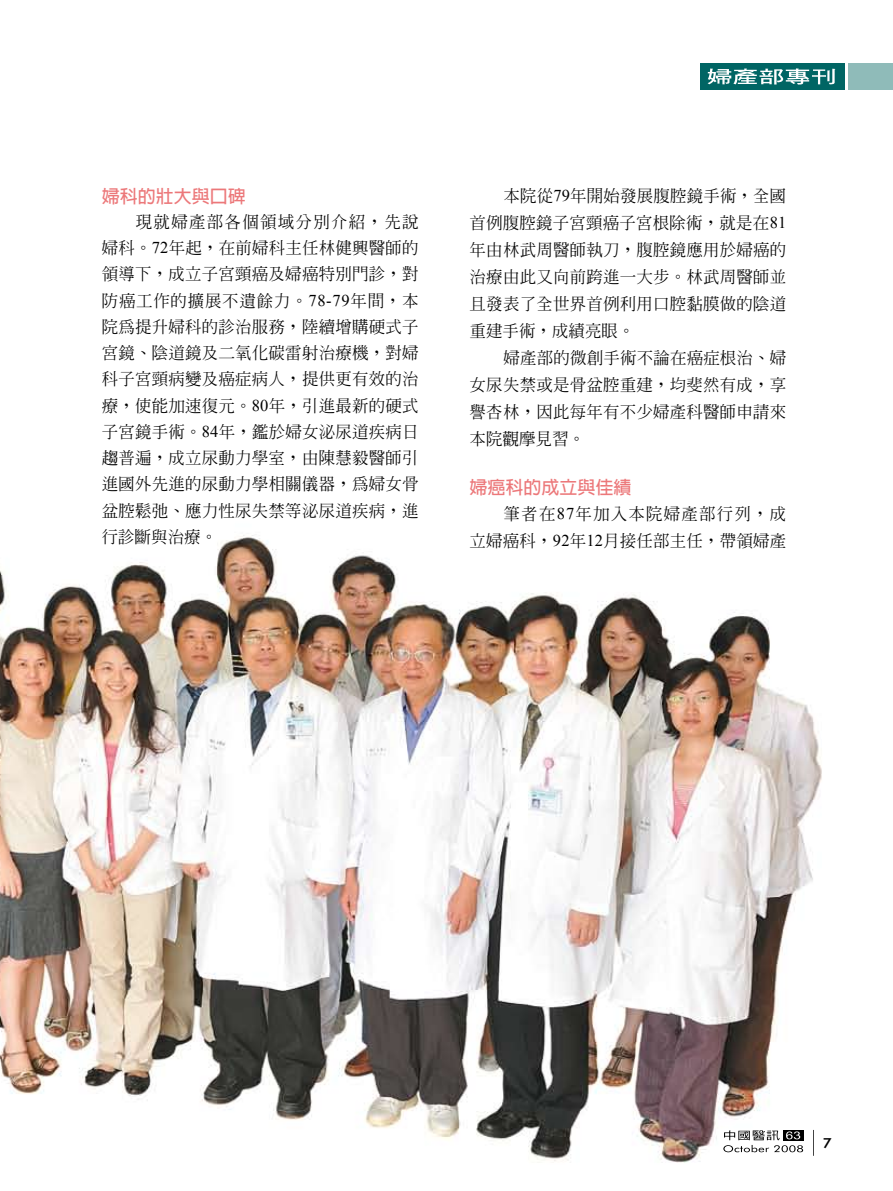
<style>
.page{position:relative;width:893px;height:1191px;background:#fff}
.page>*{position:absolute;margin:0;border:0;box-sizing:border-box;transform-origin:0 0}
.t1{font:700 18px "Lin Gothic";color:#ec787a}
.t2{font:500 16.5px/26.2px "Inn Ming";letter-spacing:.01em;color:#000;text-align:justify}
.t3{font:500 16.5px/27px "Inn Ming";letter-spacing:.04em;color:#000;text-align:right}
.s1{font-family:"Times New Roman";font-weight:400}
</style>
<div class="page">
<img style="left:0;top:63px;width:893px;height:1100px">
<svg style="left:813px;top:1130px;width:1px;height:25px"></svg>
<svg style="left:723px;top:1130px;width:80px;height:22px"></svg>
<div style="left:700px;top:64px;width:144px;height:26px;background:#006564"></div>
<div style="left:848px;top:64px;width:45px;height:26px;background:#8fbbb9"></div>
<svg style="left:708px;top:68px;width:127px;height:17px"></svg>
<svg style="left:824px;top:1138px;width:8px;height:10px"></svg>
<p class="t1" style="left:102px;top:187px;width:145px">婦科的壯大與口碑</p>
<p class="t2" style="left:102px;top:208px;width:318px;text-indent:34px">現就婦產部各個領域分別介紹，先說婦科。<span class="s1">72</span>年起，在前婦科主任林健興醫師的領導下，成立子宮頸癌及婦癌特別門診，對防癌工作的擴展不遺餘力。<span class="s1">78-79</span>年間，本院為提升婦科的診治服務，陸續增購硬式子宮鏡、陰道鏡及二氧化碳雷射治療機，對婦科子宮頸病變及癌症病人，提供更有效的治療，使能加速復元。<span class="s1">80</span>年，引進最新的硬式子宮鏡手術。<span class="s1">84</span>年，鑑於婦女泌尿道疾病日趨普遍，成立尿動力學室，由陳慧毅醫師引進國外先進的尿動力學相關儀器，為婦女骨盆腔鬆弛、應力性尿失禁等泌尿道疾病，進行診斷與治療。</p>
<p class="t2" style="left:470px;top:182px;width:318px;line-height:27px;text-indent:34px">本院從<span class="s1">79</span>年開始發展腹腔鏡手術，全國首例腹腔鏡子宮頸癌子宮根除術，就是在<span class="s1">81</span>年由林武周醫師執刀，腹腔鏡應用於婦癌的治療由此又向前跨進一大步。林武周醫師並且發表了全世界首例利用口腔黏膜做的陰道重建手術，成績亮眼。</p>
<p class="t2" style="left:470px;top:344px;width:318px;line-height:27px;text-indent:34px">婦產部的微創手術不論在癌症根治、婦女尿失禁或是骨盆腔重建，均斐然有成，享譽杏林，因此每年有不少婦產科醫師申請來本院觀摩見習。</p>
<p class="t1" style="left:470px;top:478px;width:163px">婦癌科的成立與佳績</p>
<p class="t3" style="left:470px;top:500px;width:318px">筆者在<span class="s1">87</span>年加入本院婦產部行列，成<br>立婦癌科，<span class="s1">92</span>年<span class="s1">12</span>月接任部主任，帶領婦產</p>
</div>
